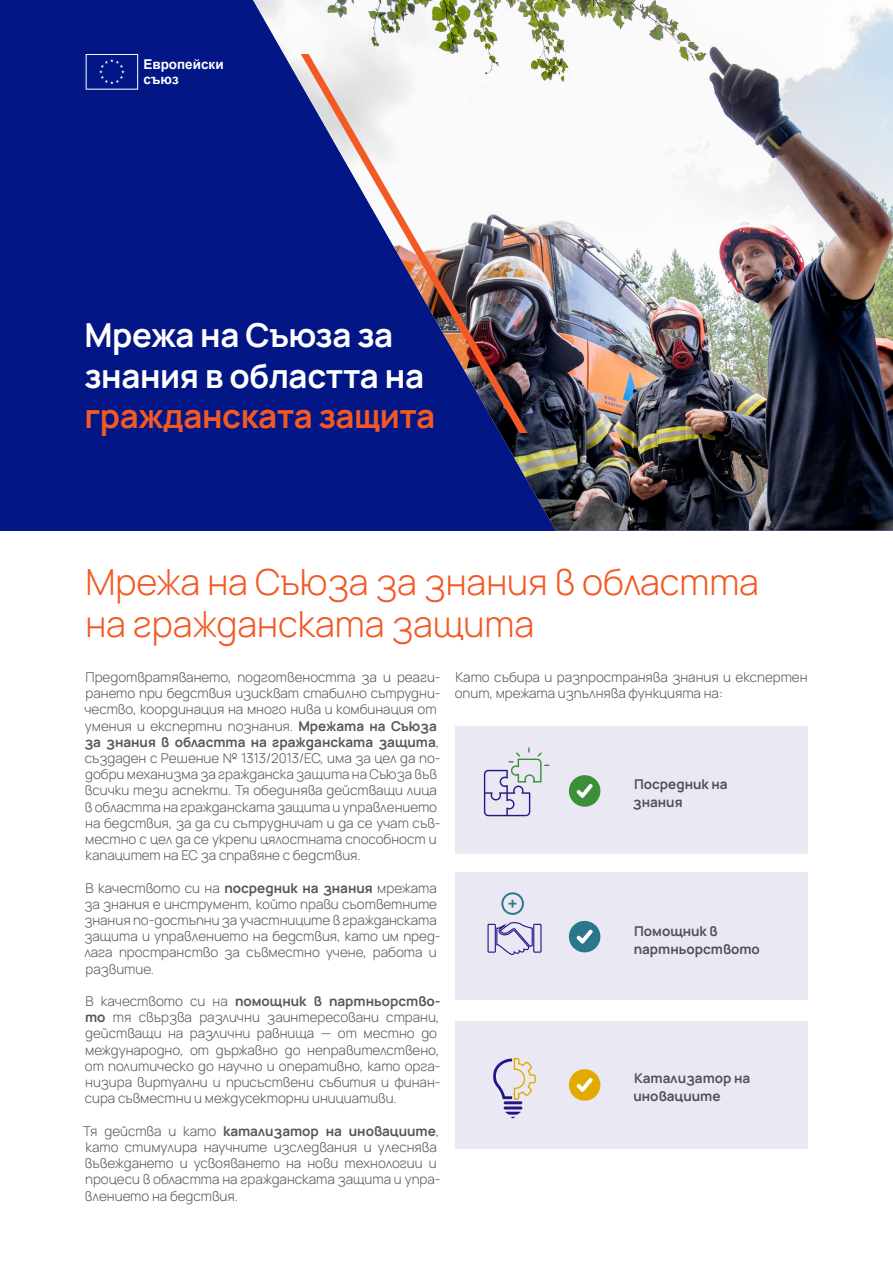
<style>
.page{position:relative;width:893px;height:1263px;background:#fff}
.page>*{position:absolute;margin:0;border:0;box-sizing:border-box;transform-origin:0 0}
.t1{font:300 36px/42px "Manrope";color:#f25924}
.Body{font:700 33px/40.5px "Manrope";letter-spacing:-.01em;color:#fff}
.Body-2{font:300 13.5px/16.2px "Manrope";color:#575756}
.Body-3{font:700 13.5px/18px "Manrope";color:#575756}
.Body-4{font:700 13.5px/15.3px "Arial";color:#fff}
.s1{color:#f25924}
.s2{font-weight:700}
</style>
<div class="page">
<div style="left:0;top:0;width:893px;height:530px;background:#021785"></div>
<img style="left:253px;top:0;width:640px;height:530px">
<svg style="left:301px;top:54px;width:226px;height:379px"></svg>
<svg style="left:86px;top:54px;width:52px;height:36px"></svg>
<div style="left:455px;top:872px;width:353px;height:128px;background:#e9e8f3"></div>
<div style="left:455px;top:726px;width:353px;height:127px;background:#e9e8f3"></div>
<div style="left:455px;top:1021px;width:353px;height:127px;background:#e9e8f3"></div>
<svg style="left:568px;top:775px;width:33px;height:32px"></svg>
<svg style="left:568px;top:920px;width:33px;height:33px"></svg>
<svg style="left:568px;top:1069px;width:33px;height:32px"></svg>
<svg style="left:484px;top:747px;width:65px;height:69px"></svg>
<svg style="left:505px;top:1112px;width:16px;height:6px"></svg>
<hr style="left:504px;top:1101px;width:18px;height:3px;background:#211787">
<hr style="left:504px;top:1106px;width:18px;height:3px;background:#211787">
<svg style="left:493px;top:1057px;width:43px;height:43px"></svg>
<div style="left:501px;top:892px;width:23px;height:23px;border:2px solid #2b768a;border-radius:50%"></div>
<svg style="left:509px;top:900px;width:7px;height:7px"></svg>
<svg style="left:496px;top:922px;width:37px;height:32px"></svg>
<div style="left:533px;top:924px;width:8px;height:29px;border:1px solid #211787"></div>
<div style="left:487px;top:924px;width:9px;height:29px;border:1px solid #211787"></div>
<p class="Body-4" style="left:143px;top:56px;width:82px">Европейски съюз</p>
<p class="Body" style="left:84px;top:314px;width:352px">Мрежа на Съюза за знания в областта на <span class="s1">гражданската защита</span></p>
<h1 class="t1" style="left:85px;top:560px;width:675px">Мрежа на Съюза за знания в областта на гражданската защита</h1>
<p class="Body-2" style="left:455px;top:668px;width:354px">Като събира и разпространява знания и експертен опит, мрежата изпълнява функцията на:</p>
<p class="Body-2" style="left:84px;top:668px;width:358px">Предотвратяването, подготвеността за и реаги&shy;рането при бедствия изискват стабилно сътрудни&shy;чество, координация на много нива и комбинация от умения и експертни познания. <span class="s2">Мрежата на Съюза за знания в областта на гражданската защита</span>, създаден с Решение № 1313/2013/ЕС, има за цел да по&shy;добри механизма за гражданска защита на Съюза във всички тези аспекти. Тя обединява действащи лица в областта на гражданската защита и управлението на бедствия, за да си сътрудничат и да се учат съв&shy;местно с цел да се укрепи цялостната способност и капацитет на ЕС за справяне с бедствия.</p>
<p class="Body-2" style="left:84px;top:879px;width:358px">В качеството си на <span class="s2">посредник на знания</span> мрежата за знания е инструмент, който прави съответните знания по-достъпни за участниците в гражданската защита и управлението на бедствия, като им пред&shy;лага пространство за съвместно учене, работа и развитие.</p>
<p class="Body-2" style="left:85px;top:992px;width:357px">В качеството си на <span class="s2">помощник в партньорство&shy;то</span> тя свързва различни заинтересовани страни, действащи на различни равнища — от местно до международно, от държавно до неправителствено, от политическо до научно и оперативно, като орга&shy;низира виртуални и присъствени събития и финан&shy;сира съвместни и междусекторни инициативи.</p>
<p class="Body-2" style="left:83px;top:1122px;width:359px">Тя действа и като <span class="s2">катализатор на иновациите</span>, като стимулира научните изследвания и улеснява въвеждането и усвояването на нови технологии и процеси в областта на гражданската защита и упра&shy;влението на бедствия.</p>
<p class="Body-3" style="left:633px;top:774px;width:96px">Посредник на знания</p>
<p class="Body-3" style="left:634px;top:921px;width:128px">Помощник в партньорството</p>
<p class="Body-3" style="left:633px;top:1068px;width:118px">Катализатор на иновациите</p>
</div>
